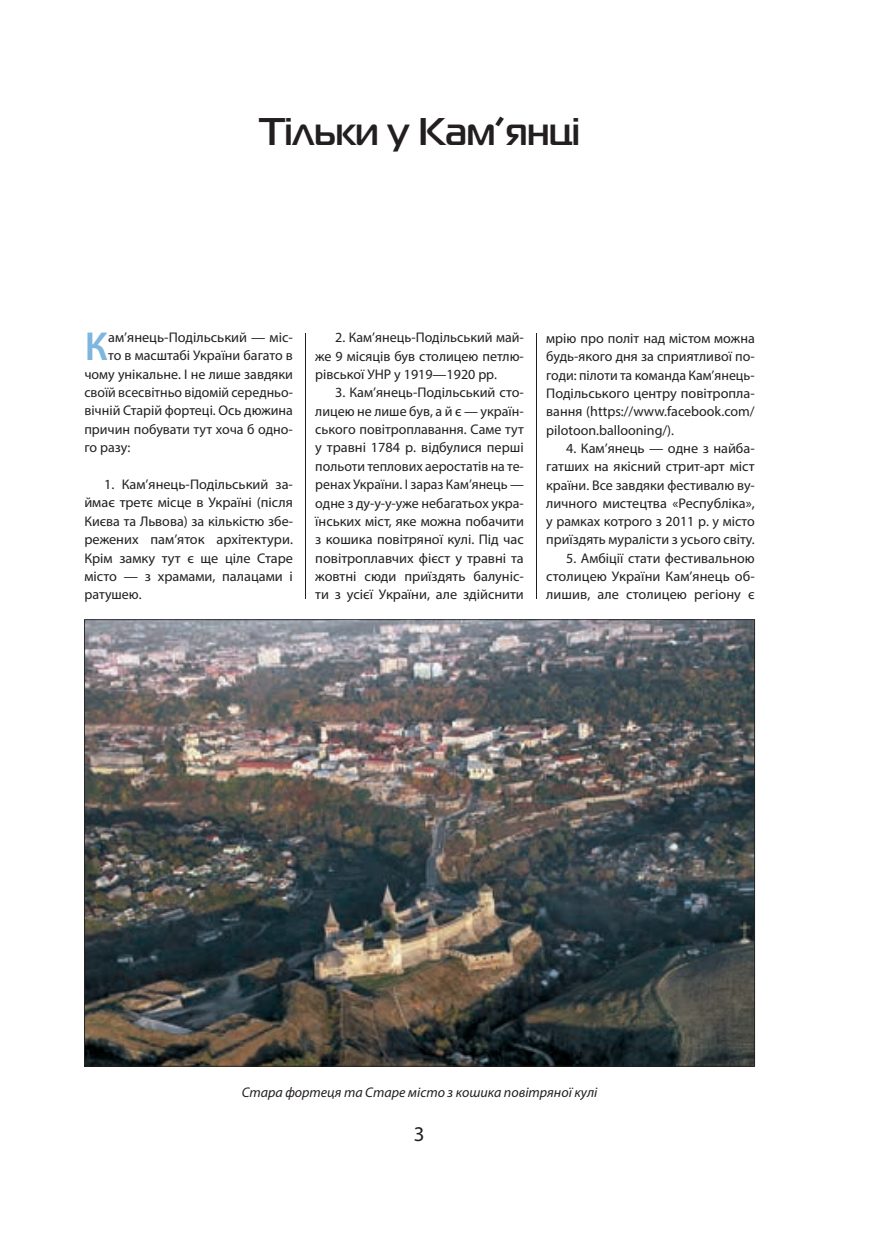
<style>
.page{position:relative;width:869px;height:1241px;background:#fff}
.page>*{position:absolute;margin:0;border:0;box-sizing:border-box;transform-origin:0 0}
.t1{font:600 40.6px "Myriad Pro";color:#7fb6dd}
.t2{font:700 38.5px "Magistral C";color:#231f20}
.t3{font:21px "Myriad Pro";color:#231f20}
.t4{font:14px/18.4px "Myriad Pro";color:#231f20;text-align:justify}
.t5{font:italic 14px "Myriad Pro";color:#231f20}
</style>
<div class="page">
<hr style="left:536px;top:334px;width:1px;height:265px;background:#231f20">
<hr style="left:305px;top:334px;width:1px;height:265px;background:#231f20">
<img style="left:84px;top:619px;width:670px;height:447px">
<h2 class="t2" style="left:259px;top:109px;width:321px">Тільки у Кам’янці</h2>
<h1 class="t1" style="left:85px;top:321px;width:25px">К</h1>
<p class="t4" style="left:108px;top:328px;width:186px">ам’янець-Подільський — міс-</p>
<p class="t4" style="left:108px;top:346px;width:186px">то в масштабі України багато в</p>
<p class="t4" style="left:84px;top:364px;width:210px">чому унікальне. І не лише завдяки</p>
<p class="t4" style="left:84px;top:383px;width:210px">своїй всесвітньо відомій середньо-</p>
<p class="t4" style="left:84px;top:401px;width:210px">вічній Старій фортеці. Ось дюжина</p>
<p class="t4" style="left:84px;top:419px;width:210px">причин побувати тут хоча б одно-</p>
<p class="t4" style="left:84px;top:438px;width:47px">го разу:</p>
<p class="t4" style="left:84px;top:475px;width:210px;text-indent:20px">1. Кам’янець-Подільський за&shy;ймає третє місце в Україні (після Києва та Львова) за кількістю збе&shy;режених пам’яток архітектури.<br>Крім замку тут є ще ціле Старе місто — з храмами, палацами і ратушею.</p>
<p class="t4" style="left:315px;top:328px;width:210px;text-indent:20px">2. Кам’янець-Подільський май&shy;же 9 місяців був столицею петлю&shy;рівської УНР у 1919—1920 рр.</p>
<p class="t4" style="left:315px;top:383px;width:210px;text-indent:20px">3. Кам’янець-Подільський сто&shy;лицею не лише був, а й є — україн&shy;ського повітроплавання. Саме тут у травні 1784 р. відбулися перші польоти теплових аеростатів на те&shy;ренах України. І зараз Кам’янець — одне з ду-у-у-уже небагатьох укра&shy;їнських міст, яке можна побачити з кошика повітряної кулі. Під час повітроплавчих фієст у травні та жовтні сюди приїздять балуніс&shy;ти з усієї України, але здійснити</p>
<p class="t4" style="left:546px;top:329px;width:210px">мрію про політ над містом можна будь-якого дня за сприятливої по&shy;годи: пілоти та команда Кам’янець-Подільського центру повітропла&shy;вання (https://www.facebook.com/ pilotoon.ballooning/).</p>
<p class="t4" style="left:546px;top:438px;width:210px;text-indent:20px">4. Кам’янець — одне з найба&shy;гатших на якісний стрит-арт міст країни. Все завдяки фестивалю ву&shy;личного мистецтва «Республіка», у рамках котрого з 2011 р. у місто приїздять муралісти з усього світу.</p>
<p class="t4" style="left:546px;top:548px;width:210px;text-indent:20px">5. Амбіції стати фестивальною столицею України Кам’янець об&shy;лишив, але столицею регіону є</p>
<p class="t5" style="left:242px;top:1083px;width:357px">Стара фортеця та Старе місто з кошика повітряної кулі</p>
<h3 class="t3" style="left:413px;top:1120px;width:12px">3</h3>
</div>
